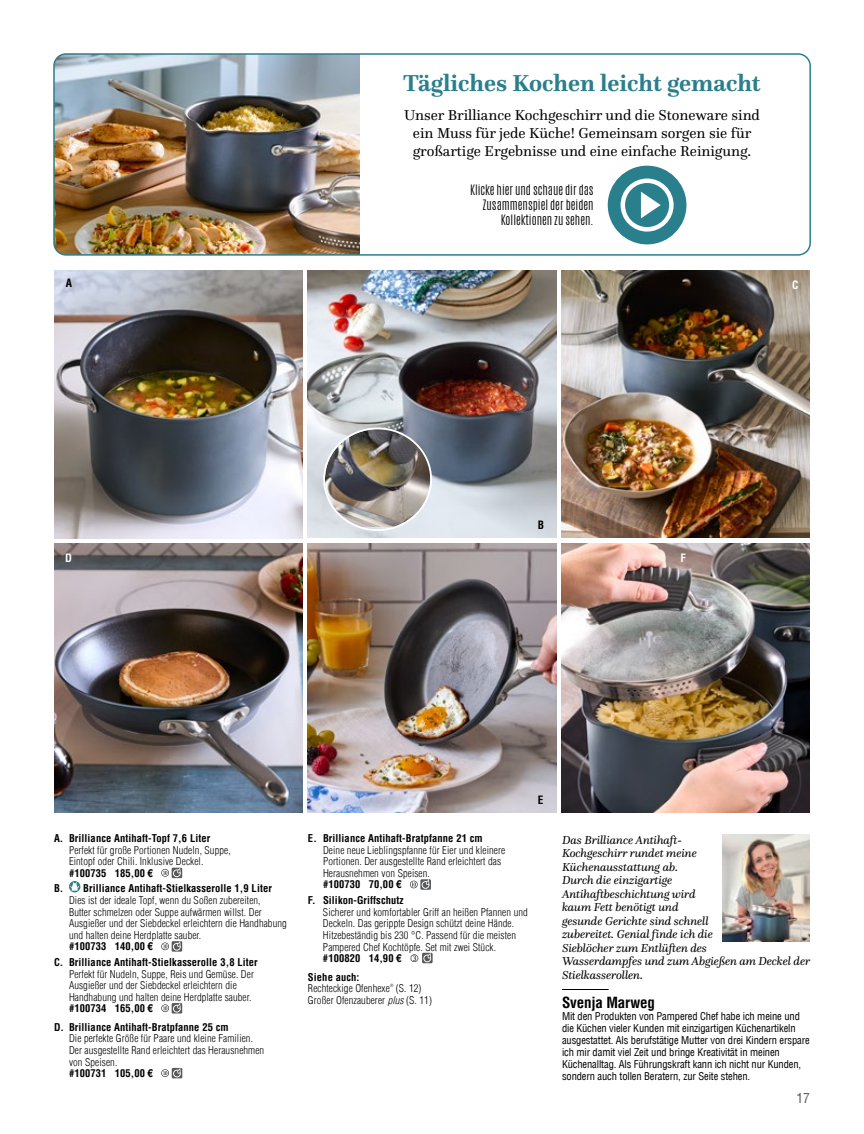
<style>
.page{position:relative;width:864px;height:1134px;background:#fff}
.page>*{position:absolute;margin:0;border:0;box-sizing:border-box;transform-origin:0 0}
.t1{font:700 24px "Questa";color:#2a7f8c}
.t2{font:15px/18px "Questa";color:#000;text-align:center}
.t3{font:700 condensed 15px "Helvetica Com";letter-spacing:-.01em;color:#000}
.t4{font:condensed 13.5px "Helvetica Com";color:#58595b}
.t5{font:italic 12px/13.5px "Questa";letter-spacing:-.01em;color:#000}
.t6{font:300 12px/15px "Antonio";color:#000;text-align:right}
.t7{font:700 condensed 11.25px "Helvetica Com";color:#fff}
.t8{font:700 condensed 11.25px "Helvetica Com";color:#000}
.t9{font:300 condensed 10.5px/11.6px "Helvetica Com";letter-spacing:.01em;color:#000}
.t10{font:700 condensed 10.5px/15.8px "Helvetica Com";letter-spacing:.01em;color:#000}
.t11{font:condensed 10.5px/12px "Helvetica Com";letter-spacing:-.01em;color:#000}
.t12{font:300 condensed 4.2px "Helvetica Com";color:#000}
.s1{font-weight:700}
.s2{font-style:italic}
</style>
<div class="page">
<img style="left:54px;top:544px;width:248px;height:269px">
<img style="left:308px;top:270px;width:248px;height:268px">
<img style="left:562px;top:271px;width:248px;height:267px">
<img style="left:54px;top:270px;width:248px;height:268px">
<img style="left:308px;top:544px;width:248px;height:269px">
<img style="left:562px;top:544px;width:248px;height:269px">
<img style="left:325px;top:429px;width:105px;height:98px">
<div style="left:323px;top:428px;width:109px;height:103px;border:2px solid #fff;border-radius:50%"></div>
<img style="left:722px;top:835px;width:88px;height:107px">
<svg style="left:161px;top:868px;width:21px;height:10px"></svg>
<svg style="left:69px;top:881px;width:11px;height:11px"></svg>
<svg style="left:161px;top:941px;width:21px;height:11px"></svg>
<svg style="left:161px;top:1003px;width:21px;height:11px"></svg>
<svg style="left:161px;top:1068px;width:21px;height:10px"></svg>
<svg style="left:410px;top:879px;width:21px;height:11px"></svg>
<svg style="left:422px;top:953px;width:11px;height:10px"></svg>
<img style="left:56px;top:56px;width:304px;height:197px">
<div style="left:53px;top:53px;width:758px;height:203px;border:2px solid #2a7f8c;border-radius:12px"></div>
<hr style="left:562px;top:989px;width:47px;height:1px;background:#000">
<div style="left:608px;top:166px;width:78px;height:78px;background:#2a7f8c;border-radius:50%"></div>
<svg style="left:621px;top:179px;width:53px;height:53px"></svg>
<p class="t8" style="left:66px;top:276px;width:8px">A</p>
<p class="t7" style="left:65px;top:551px;width:8px">D</p>
<h1 class="t1" style="left:403px;top:68px;width:359px">Tägliches Kochen leicht gemacht</h1>
<h2 class="t2" style="left:404px;top:106px;width:357px">Unser Brilliance Kochgeschirr und die Stoneware sind ein Muss für jede Küche! Gemeinsam sorgen sie für großartige Ergebnisse und eine einfache Reinigung.</h2>
<p class="t6" style="left:470px;top:183px;width:125px">Klicke hier und schaue dir das<br>Zusammenspiel der beiden<br>Kollektionen zu sehen.</p>
<p class="t7" style="left:792px;top:277px;width:8px">C</p>
<p class="t8" style="left:538px;top:517px;width:8px">B</p>
<p class="t7" style="left:680px;top:550px;width:7px">F</p>
<p class="t10" style="left:54px;top:830px;width:158px">A. Brilliance Antihaft-Topf 7,6 Liter</p>
<p class="t9" style="left:69px;top:844px;width:163px">Perfekt für große Portionen Nudeln, Suppe,<br>Eintopf oder Chili. Inklusive Deckel.</p>
<p class="t10" style="left:54px;top:865px;width:219px;text-indent:15px">#100735 185,00 €<br>B. Brilliance Antihaft-Stielkasserolle 1,9 Liter</p>
<p class="t9" style="left:69px;top:894px;width:219px">Dies ist der ideale Topf, wenn du Soßen zubereiten,<br>Butter schmelzen oder Suppe aufwärmen willst. Der Ausgießer und der Siebdeckel erleichtern die Handhabung und halten deine Herdplatte sauber.</p>
<p class="t10" style="left:54px;top:938px;width:205px;text-indent:15px">#100733 140,00 €<br>C. Brilliance Antihaft-Stielkasserolle 3,8 Liter</p>
<p class="t9" style="left:69px;top:968px;width:187px">Perfekt für Nudeln, Suppe, Reis und Gemüse. Der<br>Ausgießer und der Siebdeckel erleichtern die<br>Handhabung und halten deine Herdplatte sauber.</p>
<p class="t10" style="left:54px;top:999px;width:176px;line-height:18.8px;text-indent:15px">#100734 165,00 €<br>D. Brilliance Antihaft-Bratpfanne 25 cm</p>
<p class="t9" style="left:69px;top:1033px;width:197px">Die perfekte Größe für Paare und kleine Familien.<br>Der ausgestellte Rand erleichtert das Herausnehmen von Speisen.</p>
<p class="t10" style="left:69px;top:1065px;width:86px">#100731 105,00 €</p>
<p class="t8" style="left:538px;top:792px;width:7px">E</p>
<p class="t10" style="left:308px;top:830px;width:176px">E. Brilliance Antihaft-Bratpfanne 21 cm</p>
<p class="t9" style="left:323px;top:844px;width:184px">Deine neue Lieblingspfanne für Eier und kleinere<br>Portionen. Der ausgestellte Rand erleichtert das<br>Herausnehmen von Speisen.</p>
<p class="t10" style="left:308px;top:876px;width:97px;text-align:right">#100730 70,00 €<br>F. Silikon-Griffschutz</p>
<p class="t9" style="left:323px;top:906px;width:206px">Sicherer und komfortabler Griff an heißen Pfannen und Deckeln. Das gerippte Design schützt deine Hände.<br>Hitzebeständig bis 230 °C. Passend für die meisten Pampered Chef Kochtöpfe. Set mit zwei Stück. <span class="s1">#100820 14,90 €</span> ●</p>
<p class="t10" style="left:308px;top:969px;width:53px">Siehe auch:</p>
<p class="t9" style="left:308px;top:982px;width:83px">Rechteckige Ofenhexe</p>
<p class="t12" style="left:390px;top:983px;width:5px">®</p>
<p class="t9" style="left:308px;top:982px;width:125px;text-indent:88px">(S. 12)<br>Großer Ofenzauberer <span class="s2">plus</span> (S. 11)</p>
<p class="t5" style="left:562px;top:833px;width:250px">Das Brilliance Antihaft-<br>Kochgeschirr rundet meine<br>Küchenausstattung ab.<br>Durch die einzigartige<br>Antihaftbeschichtung wird<br>kaum Fett benötigt und<br>gesunde Gerichte sind schnell<br>zubereitet. Genial finde ich die<br>Sieblöcher zum Entlüften des<br>Wasserdampfes und zum Abgießen am Deckel der<br>Stielkasserollen.</p>
<h2 class="t3" style="left:562px;top:992px;width:95px">Svenja Marweg</h2>
<p class="t11" style="left:562px;top:1010px;width:249px">Mit den Produkten von Pampered Chef habe ich meine und die Küchen vieler Kunden mit einzigartigen Küchenartikeln ausgestattet. Als berufstätige Mutter von drei Kindern erspare ich mir damit viel Zeit und bringe Kreativität in meinen Küchenalltag. Als Führungskraft kann ich nicht nur Kunden, sondern auch tollen Beratern, zur Seite stehen.</p>
<p class="t4" style="left:796px;top:1090px;width:15px">17</p>
</div>
